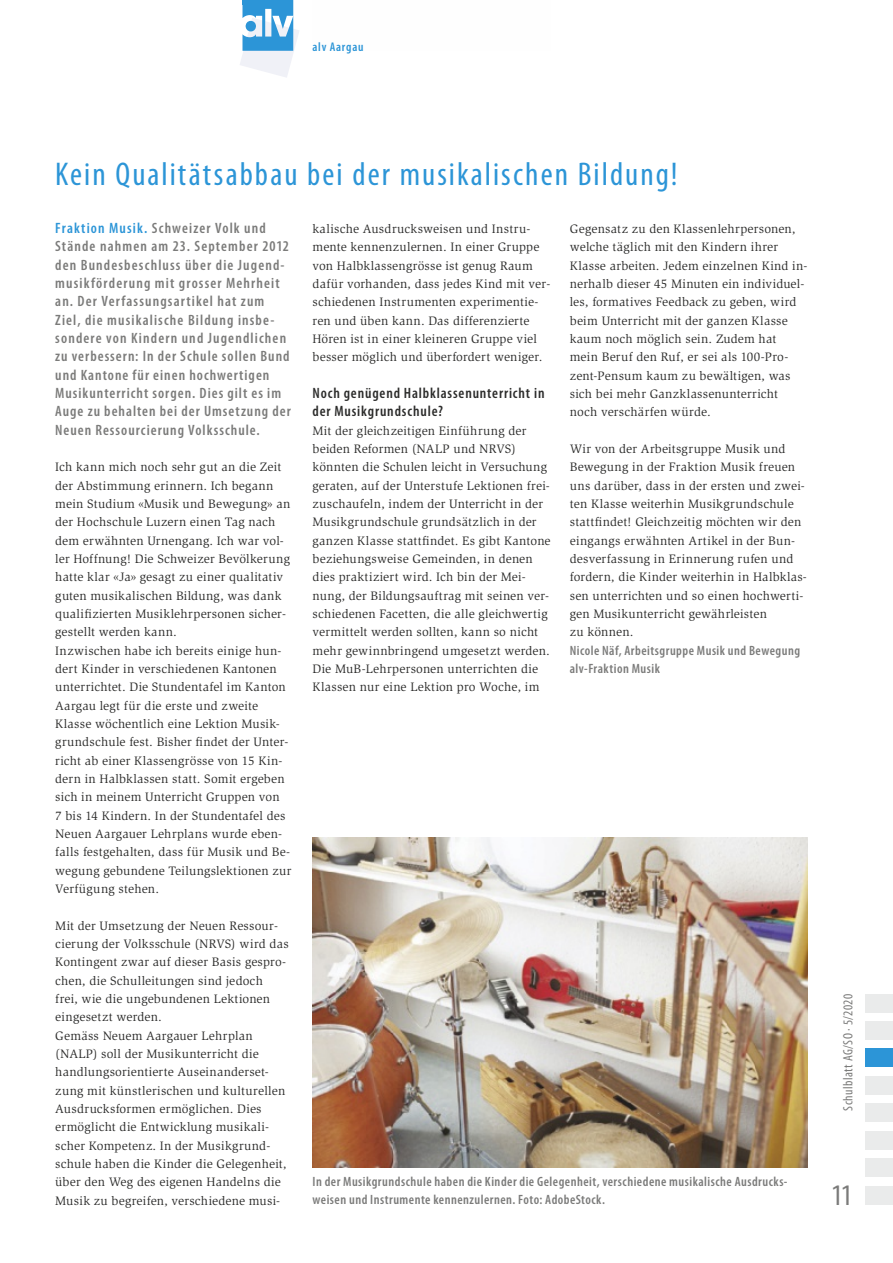
<style>
.page{position:relative;width:893px;height:1263px;background:#fff}
.page>*{position:absolute;margin:0;border:0;box-sizing:border-box;transform-origin:0 0}
.t1{font:condensed 33px "Myriad Pro";letter-spacing:.06em;color:#2c95d7}
.t2{font:condensed 30px "Myriad Pro";color:#7b7b7a}
.t3{font:600 condensed 15px/18.3px "Myriad Pro";letter-spacing:.075em;color:#7b7b7a}
.t4{font:600 condensed 15px/18.3px "Myriad Pro";letter-spacing:.055em;color:#2c2c2b}
.t5{font:600 condensed 13.5px/18.3px "Myriad Pro";letter-spacing:.035em;color:#7b7b7a}
.t6{font:condensed 13.5px "Myriad Pro";letter-spacing:.03em;color:#7b7b7a}
.t7{font:12.6px/18.3px "Slimbach Std";letter-spacing:.015em;color:#2c2c2b}
.t8{font:600 condensed 12.6px "Myriad Pro";letter-spacing:.06em;color:#2c95d7}
.s1{color:#2c95d7}
</style>
<div class="page">
<div style="left:865px;top:1021px;width:28px;height:18px;background:#eaebeb"></div>
<div style="left:865px;top:994px;width:28px;height:18px;background:#eaebeb"></div>
<div style="left:865px;top:1076px;width:28px;height:18px;background:#eaebeb"></div>
<div style="left:865px;top:1103px;width:28px;height:19px;background:#eaebeb"></div>
<div style="left:865px;top:1131px;width:28px;height:18px;background:#eaebeb"></div>
<div style="left:865px;top:1186px;width:28px;height:18px;background:#eaebeb"></div>
<div style="left:865px;top:1158px;width:28px;height:19px;background:#eaebeb"></div>
<div style="left:865px;top:1048px;width:28px;height:19px;background:#2c95d7"></div>
<svg style="left:240px;top:0;width:59px;height:77px"></svg>
<img style="left:313px;top:838px;width:495px;height:330px">
<p class="t8" style="left:313px;top:39px;width:52px">alv Aargau</p>
<h1 class="t1" style="left:55px;top:154px;width:624px">Kein Qualitätsabbau bei der musikalischen Bildung!</h1>
<p class="t3" style="left:55px;top:219px;width:237px"><span class="s1">Fraktion Musik.</span> Schweizer Volk und Stände nahmen am 23. September 2012 den Bundesbeschluss über die Jugend&shy;musikförderung mit grosser Mehrheit an. Der Verfassungsartikel hat zum Ziel, die musikalische Bildung insbe&shy;sondere von Kindern und Jugendlichen zu verbessern: In der Schule sollen Bund und Kantone für einen hochwertigen Musikunterricht sorgen. Dies gilt es im Auge zu behalten bei der Umsetzung der Neuen Ressourcierung Volksschule.</p>
<p class="t7" style="left:55px;top:458px;width:238px">Ich kann mich noch sehr gut an die Zeit der Abstimmung erinnern. Ich begann mein Studium «Musik und Bewegung» an der Hochschule Luzern einen Tag nach dem erwähnten Urnengang. Ich war vol&shy;ler Hoffnung! Die Schweizer Bevölkerung hatte klar «Ja» gesagt zu einer qualitativ guten musikalischen Bildung, was dank qualifizierten Musiklehrpersonen sicher&shy;gestellt werden kann.<br>Inzwischen habe ich bereits einige hun&shy;dert Kinder in verschiedenen Kantonen unterrichtet. Die Stundentafel im Kanton Aargau legt für die erste und zweite Klasse wöchentlich eine Lektion Musik&shy;grundschule fest. Bisher findet der Unter&shy;richt ab einer Klassengrösse von 15 Kin&shy;dern in Halbklassen statt. Somit ergeben sich in meinem Unterricht Gruppen von<br>7 bis 14 Kindern. In der Stundentafel des Neuen Aargauer Lehrplans wurde eben&shy;falls festgehalten, dass für Musik und Be&shy;wegung gebundene Teilungslektionen zur Verfügung stehen.</p>
<p class="t7" style="left:55px;top:916px;width:235px">Mit der Umsetzung der Neuen Ressour&shy;cierung der Volksschule (NRVS) wird das Kontingent zwar auf dieser Basis gespro&shy;chen, die Schulleitungen sind jedoch<br>frei, wie die ungebundenen Lektionen eingesetzt werden.<br>Gemäss Neuem Aargauer Lehrplan (NALP) soll der Musikunterricht die handlungsorientierte Auseinanderset&shy;zung mit künstlerischen und kulturellen Ausdrucksformen ermöglichen. Dies ermöglicht die Entwicklung musikali&shy;scher Kompetenz. In der Musikgrund&shy;schule haben die Kinder die Gelegenheit, über den Weg des eigenen Handelns die Musik zu begreifen, verschiedene musi-</p>
<p class="t7" style="left:570px;top:220px;width:239px">Gegensatz zu den Klassenlehrpersonen, welche täglich mit den Kindern ihrer Klasse arbeiten. Jedem einzelnen Kind in&shy;nerhalb dieser 45 Minuten ein individuel&shy;les, formatives Feedback zu geben, wird beim Unterricht mit der ganzen Klasse kaum noch möglich sein. Zudem hat mein Beruf den Ruf, er sei als 100-Pro&shy;zent-Pensum kaum zu bewältigen, was sich bei mehr Ganzklassenunterricht noch verschärfen würde.</p>
<p class="t7" style="left:570px;top:440px;width:239px">Wir von der Arbeitsgruppe Musik und Bewegung in der Fraktion Musik freuen uns darüber, dass in der ersten und zwei&shy;ten Klasse weiterhin Musikgrundschule stattfindet! Gleichzeitig möchten wir den eingangs erwähnten Artikel in der Bun&shy;desverfassung in Erinnerung rufen und fordern, die Kinder weiterhin in Halbklas&shy;sen unterrichten und so einen hochwerti&shy;gen Musikunterricht gewährleisten<br>zu können.</p>
<p class="t5" style="left:570px;top:641px;width:232px">Nicole Näf, Arbeitsgruppe Musik und Bewegung alv-Fraktion Musik</p>
<p class="t7" style="left:313px;top:220px;width:239px">kalische Ausdrucksweisen und Instru&shy;mente kennenzulernen. In einer Gruppe von Halbklassengrösse ist genug Raum dafür vorhanden, dass jedes Kind mit ver&shy;schiedenen Instrumenten experimentie&shy;ren und üben kann. Das differenzierte Hören ist in einer kleineren Gruppe viel besser möglich und überfordert weniger.</p>
<p class="t4" style="left:313px;top:383px;width:233px">Noch genügend Halbklassenunterricht in der Musikgrundschule?</p>
<p class="t7" style="left:313px;top:421px;width:240px">Mit der gleichzeitigen Einführung der beiden Reformen (NALP und NRVS) könnten die Schulen leicht in Versuchung geraten, auf der Unterstufe Lektionen frei&shy;zuschaufeln, indem der Unterricht in der Musikgrundschule grundsätzlich in der ganzen Klasse stattfindet. Es gibt Kantone beziehungsweise Gemeinden, in denen dies praktiziert wird. Ich bin der Mei&shy;nung, der Bildungsauftrag mit seinen ver&shy;schiedenen Facetten, die alle gleichwertig vermittelt werden sollten, kann so nicht mehr gewinnbringend umgesetzt werden.<br>Die MuB-Lehrpersonen unterrichten die Klassen nur eine Lektion pro Woche, im</p>
<p class="t5" style="left:313px;top:1172px;width:476px">In der Musikgrundschule haben die Kinder die Gelegenheit, verschiedene musikalische Ausdrucks&shy;weisen und Instrumente kennenzulernen. Foto: AdobeStock.</p>
<p class="t6" style="left:840px;top:1110px;width:118px;rotate:-90deg">Schulblatt AG/SO · 5/2020</p>
<h2 class="t2" style="left:831px;top:1176px;width:23px">11</h2>
</div>
